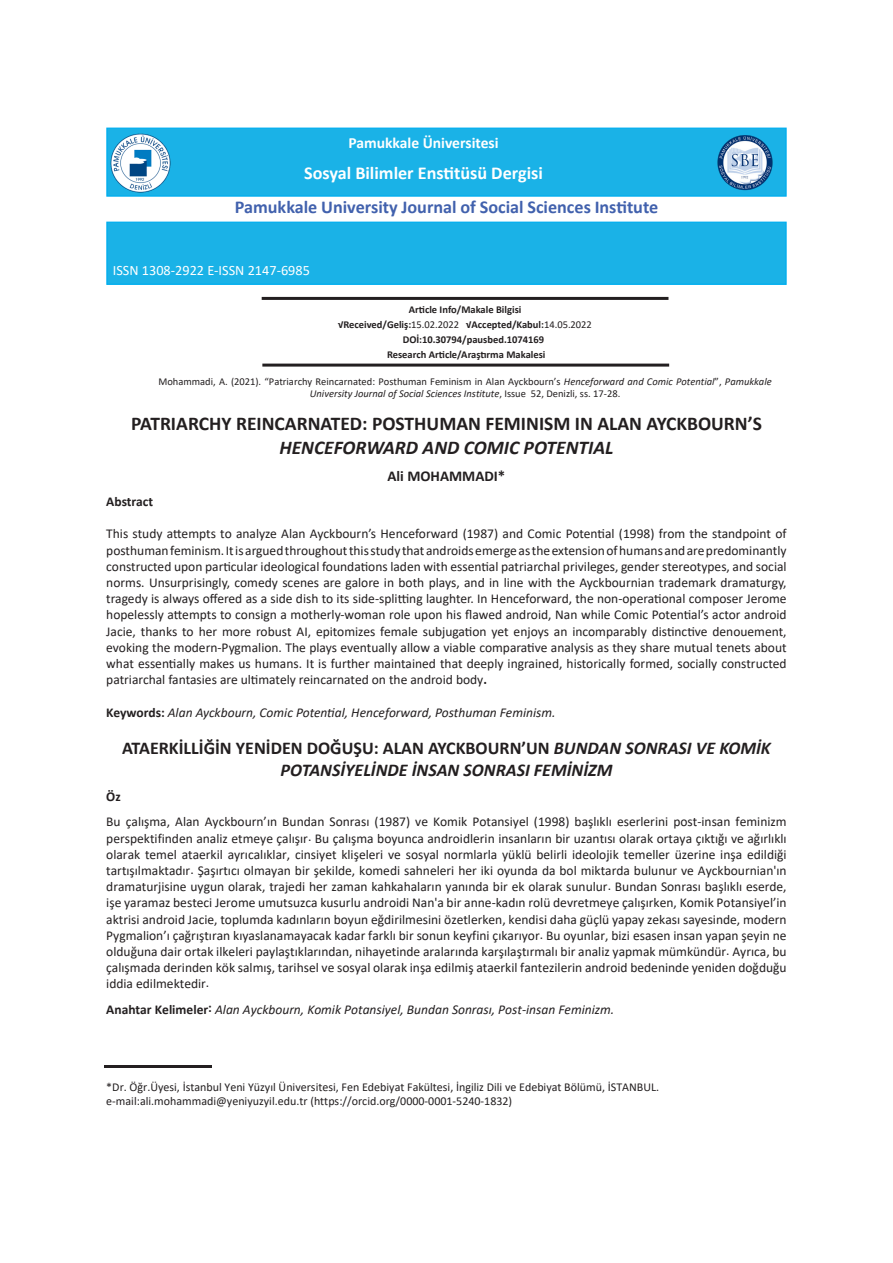
<style>
.page{position:relative;width:893px;height:1263px;background:#fff}
.page>*{position:absolute;margin:0;border:0;box-sizing:border-box;transform-origin:0 0}
.t1{font:700 19.5px "Calibri";color:#231f20}
.t2{font:italic 700 19.5px "Calibri";color:#231f20}
.t3{font:700 18.15px "Calibri";color:#4161ad}
.t4{font:700 18.15px "Calibri";color:#fff}
.t5{font:italic 700 18px/21.6px "Calibri";color:#231f20;text-align:center}
.t6{font:700 15.6px "Calibri";color:#fff}
.t7{font:700 15px "Calibri";color:#231f20}
.t8{font:14.25px "Calibri";color:#fff}
.t9{font:13.5px/16.2px "Calibri";color:#231f20;text-align:justify}
.t10{font:italic 13.5px "Calibri";color:#231f20}
.t11{font:700 13.5px "Calibri";color:#231f20}
.t12{font:12px/13.5px "Calibri";color:#231f20}
.t13{font:10.5px/12px "Calibri";color:#231f20;text-align:center}
.t14{font:700 10.5px "Calibri";color:#231f20}
.s1{font-weight:400}
.s2{font-style:italic}
.s3{font-weight:700}
.s4{font-weight:700;font-style:normal}
.s5{font-style:normal}
</style>
<div class="page">
<hr style="left:105px;top:1065px;width:107px;height:3px;background:#231f20">
<hr style="left:262px;top:297px;width:406px;height:3px;background:#231f20">
<hr style="left:262px;top:364px;width:407px;height:3px;background:#231f20">
<div style="left:106px;top:222px;width:681px;height:63px;background:#1ab2e7;border:1px solid #00aeef"></div>
<div style="left:106px;top:128px;width:681px;height:69px;background:#1ab2e7;border:1px solid #00aeef"></div>
<img style="left:717px;top:135px;width:56px;height:56px">
<img style="left:111px;top:133px;width:59px;height:59px">
<p class="t6" style="left:348px;top:131px;width:152px">Pamukkale Üniversitesi</p>
<h2 class="t4" style="left:304px;top:160px;width:240px">Sosyal Bilimler Enstitüsü Dergisi</h2>
<h2 class="t3" style="left:235px;top:194px;width:425px">Pamukkale University Journal of Social Sciences Institute</h2>
<p class="t8" style="left:113px;top:260px;width:199px">ISSN 1308-2922 E-ISSN 2147-6985</p>
<p class="t14" style="left:409px;top:302px;width:114px">Article Info/Makale Bilgisi</p>
<p class="t14" style="left:338px;top:317px;width:255px">√Received/Geliş:<span class="s1">15.02.2022</span> √Accepted/Kabul:<span class="s1">14.05.2022</span></p>
<p class="t14" style="left:403px;top:332px;width:143px">DOİ:10.30794/pausbed.1074169</p>
<p class="t14" style="left:387px;top:347px;width:160px">Research Article/Araştırma Makalesi</p>
<p class="t13" style="left:158px;top:375px;width:615px">Mohammadi, A. (2021). “Patriarchy Reincarnated: Posthuman Feminism in Alan Ayckbourn’s <span class="s2">Henceforward and Comic Potential</span>”, <span class="s2">Pamukkale<br>University Journal of Social Sciences Institute</span>, Issue 52, Denizli, ss. 17-28.</p>
<h1 class="t1" style="left:131px;top:410px;width:632px">PATRIARCHY REINCARNATED: POSTHUMAN FEMINISM IN ALAN AYCKBOURN’S</h1>
<h1 class="t2" style="left:279px;top:433px;width:336px">HENCEFORWARD AND COMIC POTENTIAL</h1>
<p class="t7" style="left:388px;top:465px;width:119px">Ali MOHAMMADI*</p>
<p class="t11" style="left:106px;top:492px;width:48px">Abstract</p>
<p class="t9" style="left:106px;top:525px;width:682px">This study attempts to analyze Alan Ayckbourn’s Henceforward (1987) and Comic Potential (1998) from the standpoint of posthuman feminism. It is argued throughout this study that androids emerge as the extension of humans and are predominantly constructed upon particular ideological foundations laden with essential patriarchal privileges, gender stereotypes, and social norms. Unsurprisingly, comedy scenes are galore in both plays, and in line with the Ayckbournian trademark dramaturgy, tragedy is always offered as a side dish to its side-splitting laughter. In Henceforward, the non-operational composer Jerome hopelessly attempts to consign a motherly-woman role upon his flawed android, Nan while Comic Potential’s actor android Jacie, thanks to her more robust AI, epitomizes female subjugation yet enjoys an incomparably distinctive denouement, evoking the modern-Pygmalion. The plays eventually allow a viable comparative analysis as they share mutual tenets about what essentially makes us humans. It is further maintained that deeply ingrained, historically formed, socially constructed patriarchal fantasies are ultimately reincarnated on the android body<span class="s3">.</span></p>
<p class="t10" style="left:106px;top:703px;width:451px"><span class="s4">Keywords:</span> Alan Ayckbourn, Comic Potential, Henceforward, Posthuman Feminism.</p>
<h3 class="t5" style="left:122px;top:737px;width:650px"><span class="s5">ATAERKİLLİĞİN YENİDEN DOĞUŞU: ALAN AYCKBOURN’UN</span> BUNDAN SONRASI VE KOMİK<br>POTANSİYELİNDE İNSAN SONRASI FEMİNİZM</h3>
<p class="t11" style="left:106px;top:787px;width:16px">Öz</p>
<p class="t9" style="left:106px;top:813px;width:682px">Bu çalışma, Alan Ayckbourn’ın Bundan Sonrası (1987) ve Komik Potansiyel (1998) başlıklı eserlerini post-insan feminizm perspektifinden analiz etmeye çalışır. Bu çalışma boyunca androidlerin insanların bir uzantısı olarak ortaya çıktığı ve ağırlıklı olarak temel ataerkil ayrıcalıklar, cinsiyet klişeleri ve sosyal normlarla yüklü belirli ideolojik temeller üzerine inşa edildiği tartışılmaktadır. Şaşırtıcı olmayan bir şekilde, komedi sahneleri her iki oyunda da bol miktarda bulunur ve Ayckbournian'ın dramaturjisine uygun olarak, trajedi her zaman kahkahaların yanında bir ek olarak sunulur. Bundan Sonrası başlıklı eserde, işe yaramaz besteci Jerome umutsuzca kusurlu androidi Nan'a bir anne-kadın rolü devretmeye çalışırken, Komik Potansiyel’in aktrisi android Jacie, toplumda kadınların boyun eğdirilmesini özetlerken, kendisi daha güçlü yapay zekası sayesinde, modern Pygmalion’ı çağrıştıran kıyaslanamayacak kadar farklı bir sonun keyfini çıkarıyor. Bu oyunlar, bizi esasen insan yapan şeyin ne olduğuna dair ortak ilkeleri paylaştıklarından, nihayetinde aralarında karşılaştırmalı bir analiz yapmak mümkündür. Ayrıca, bu çalışmada derinden kök salmış, tarihsel ve sosyal olarak inşa edilmiş ataerkil fantezilerin android bedeninde yeniden doğduğu iddia edilmektedir.</p>
<p class="t10" style="left:106px;top:1000px;width:509px"><span class="s4">Anahtar Kelimeler:</span> Alan Ayckbourn, Komik Potansiyel, Bundan Sonrası, Post-insan Feminizm.</p>
<p class="t12" style="left:106px;top:1080px;width:554px">*Dr. Öğr.Üyesi, İstanbul Yeni Yüzyıl Üniversitesi, Fen Edebiyat Fakültesi, İngiliz Dili ve Edebiyat Bölümü, İSTANBUL. e-mail:ali.mohammadi@yeniyuzyil.edu.tr (https://orcid.org/0000-0001-5240-1832)</p>
</div>
